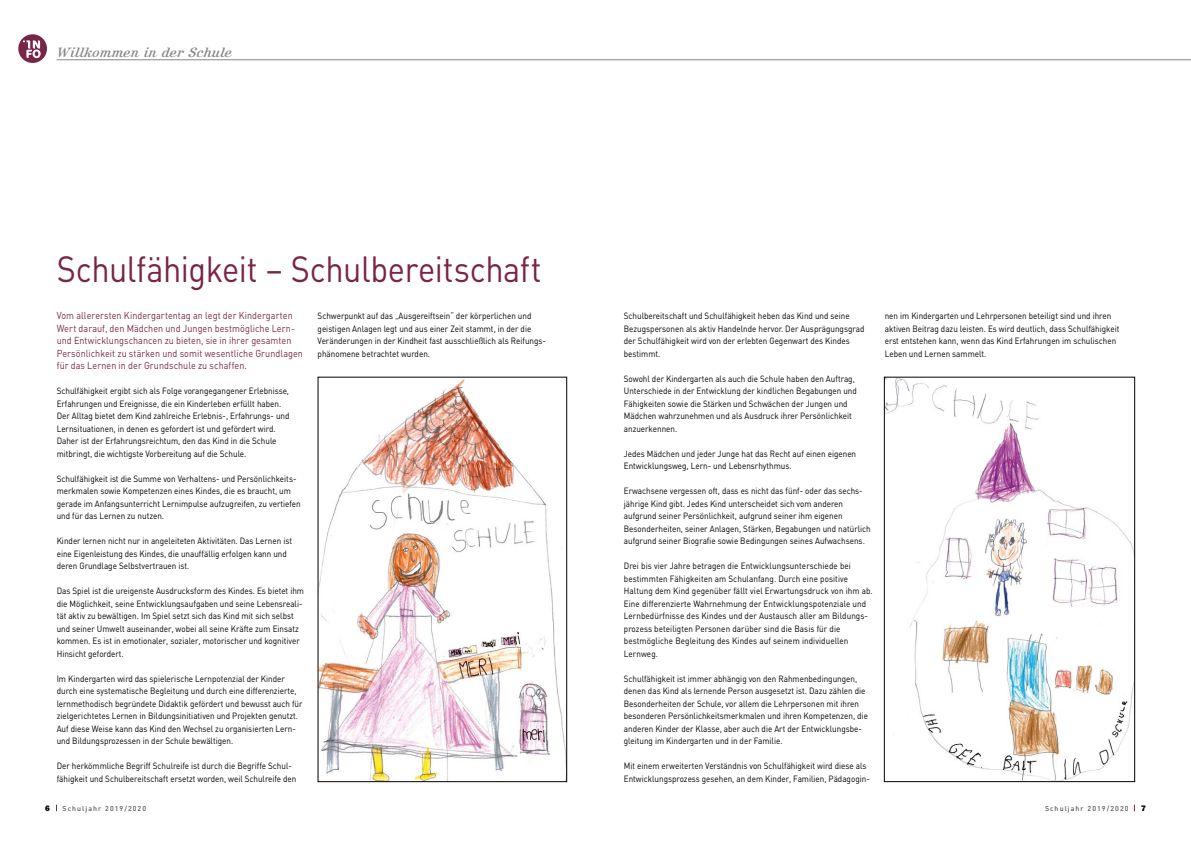
<style>
.page{position:relative;width:1191px;height:842px;background:#fff}
.page>*{position:absolute;margin:0;border:0;box-sizing:border-box;transform-origin:0 0}
.t1{font:36px "DIN";letter-spacing:-.015em;color:#792548;scale:.91 1}
.t2{font:14px "Kursivschrift Liegend";letter-spacing:.02em;color:#878786}
.t3{font:10px/12.5px "DIN";letter-spacing:.005em;color:#792548;scale:.9 1}
.t4{font:9px/12.5px "DIN";color:#000;scale:.9 1}
.t5{font:800 8px "Franklin Gothic";color:#000}
.t6{font:500 7px "DIN";letter-spacing:.15em;color:#565656}
</style>
<div class="page">
<div style="left:18px;top:34px;width:29px;height:29px;background:#792548;border-radius:50%"></div>
<svg style="left:23px;top:40px;width:18px;height:18px"></svg>
<hr style="left:57px;top:60px;width:1134px;height:1px;background:#878786">
<img style="left:886px;top:379px;width:246px;height:401px">
<div style="left:884px;top:377px;width:250px;height:405px;border:1px solid #000"></div>
<img style="left:320px;top:379px;width:245px;height:401px">
<div style="left:318px;top:377px;width:249px;height:405px;border:1px solid #000"></div>
<h2 class="t2" style="left:57px;top:44px;width:177px">Willkommen in der Schule</h2>
<h1 class="t1" style="left:57px;top:246px;width:534px">Schulfähigkeit – Schulbereitschaft</h1>
<p class="t3" style="left:57px;top:309px;width:275px">Vom allerersten Kindergartentag an legt der Kindergarten Wert darauf, den Mädchen und Jungen bestmögliche Lern&shy;und Entwicklungschancen zu bieten, sie in ihrer gesamten Persönlichkeit zu stärken und somit wesentliche Grundlagen für das Lernen in der Grundschule zu schaffen.</p>
<p class="t4" style="left:57px;top:385px;width:260px">Schulfähigkeit ergibt sich als Folge vorangegangener Erlebnisse, Erfahrungen und Ereignisse, die ein Kinderleben erfüllt haben.<br>Der Alltag bietet dem Kind zahlreiche Erlebnis-, Erfahrungs- und Lernsituationen, in denen es gefordert ist und gefördert wird.<br>Daher ist der Erfahrungsreichtum, den das Kind in die Schule mitbringt, die wichtigste Vorbereitung auf die Schule.</p>
<p class="t4" style="left:57px;top:472px;width:272px">Schulfähigkeit ist die Summe von Verhaltens- und Persönlichkeits&shy;merkmalen sowie Kompetenzen eines Kindes, die es braucht, um gerade im Anfangsunterricht Lernimpulse aufzugreifen, zu vertiefen und für das Lernen zu nutzen.</p>
<p class="t4" style="left:57px;top:535px;width:263px">Kinder lernen nicht nur in angeleiteten Aktivitäten. Das Lernen ist eine Eigenleistung des Kindes, die unauffällig erfolgen kann und deren Grundlage Selbstvertrauen ist.</p>
<p class="t4" style="left:57px;top:585px;width:276px">Das Spiel ist die ureigenste Ausdrucksform des Kindes. Es bietet ihm die Möglichkeit, seine Entwicklungsaufgaben und seine Lebensreali&shy;tät aktiv zu bewältigen. Im Spiel setzt sich das Kind mit sich selbst und seiner Umwelt auseinander, wobei all seine Kräfte zum Einsatz kommen. Es ist in emotionaler, sozialer, motorischer und kognitiver Hinsicht gefordert.</p>
<p class="t4" style="left:57px;top:672px;width:275px">Im Kindergarten wird das spielerische Lernpotenzial der Kinder durch eine systematische Begleitung und durch eine differenzierte, lernmethodisch begründete Didaktik gefördert und bewusst auch für zielgerichtetes Lernen in Bildungsinitiativen und Projekten genutzt.<br>Auf diese Weise kann das Kind den Wechsel zu organisierten Lern&shy;und Bildungsprozessen in der Schule bewältigen.</p>
<p class="t4" style="left:57px;top:760px;width:268px">Der herkömmliche Begriff Schulreife ist durch die Begriffe Schul&shy;fähigkeit und Schulbereitschaft ersetzt worden, weil Schulreife den</p>
<p class="t4" style="left:317px;top:310px;width:254px">Schwerpunkt auf das „Ausgereiftsein“ der körperlichen und geistigen Anlagen legt und aus einer Zeit stammt, in der die Veränderungen in der Kindheit fast ausschließlich als Reifungs&shy;phänomene betrachtet wurden.</p>
<p class="t4" style="left:624px;top:310px;width:269px">Schulbereitschaft und Schulfähigkeit heben das Kind und seine Bezugspersonen als aktiv Handelnde hervor. Der Ausprägungsgrad der Schulfähigkeit wird von der erlebten Gegenwart des Kindes bestimmt.</p>
<p class="t4" style="left:624px;top:372px;width:260px">Sowohl der Kindergarten als auch die Schule haben den Auftrag, Unterschiede in der Entwicklung der kindlichen Begabungen und Fähigkeiten sowie die Stärken und Schwächen der Jungen und Mädchen wahrzunehmen und als Ausdruck ihrer Persönlichkeit anzuerkennen.</p>
<p class="t4" style="left:624px;top:447px;width:260px">Jedes Mädchen und jeder Junge hat das Recht auf einen eigenen<br>Entwicklungsweg, Lern- und Lebensrhythmus.</p>
<p class="t4" style="left:624px;top:485px;width:276px">Erwachsene vergessen oft, dass es nicht das fünf- oder das sechs&shy;jährige Kind gibt. Jedes Kind unterscheidet sich vom anderen aufgrund seiner Persönlichkeit, aufgrund seiner ihm eigenen Besonderheiten, seiner Anlagen, Stärken, Begabungen und natürlich aufgrund seiner Biografie sowie Bedingungen seines Aufwachsens.</p>
<p class="t4" style="left:624px;top:560px;width:278px">Drei bis vier Jahre betragen die Entwicklungsunterschiede bei bestimmten Fähigkeiten am Schulanfang. Durch eine positive Haltung dem Kind gegenüber fällt viel Erwartungsdruck von ihm ab.<br>Eine differenzierte Wahrnehmung der Entwicklungspotenziale und Lernbedürfnisse des Kindes und der Austausch aller am Bildungs&shy;prozess beteiligten Personen darüber sind die Basis für die bestmögliche Begleitung des Kindes auf seinem individuellen Lernweg.</p>
<p class="t4" style="left:624px;top:672px;width:273px">Schulfähigkeit ist immer abhängig von den Rahmenbedingungen, denen das Kind als lernende Person ausgesetzt ist. Dazu zählen die Besonderheiten der Schule, vor allem die Lehrpersonen mit ihren besonderen Persönlichkeitsmerkmalen und ihren Kompetenzen, die anderen Kinder der Klasse, aber auch die Art der Entwicklungsbe&shy;gleitung im Kindergarten und in der Familie.</p>
<p class="t4" style="left:624px;top:760px;width:275px">Mit einem erweiterten Verständnis von Schulfähigkeit wird diese als<br>Entwicklungsprozess gesehen, an dem Kinder, Familien, Pädagogin-</p>
<p class="t4" style="left:884px;top:310px;width:262px">nen im Kindergarten und Lehrpersonen beteiligt sind und ihren aktiven Beitrag dazu leisten. Es wird deutlich, dass Schulfähigkeit erst entstehen kann, wenn das Kind Erfahrungen im schulischen Leben und Lernen sammelt.</p>
<p class="t5" style="left:45px;top:804px;width:6px">6</p>
<p class="t6" style="left:63px;top:803px;width:85px">Schuljahr 2019/2020</p>
<p class="t6" style="left:1045px;top:803px;width:85px">Schuljahr 2019/2020</p>
<p class="t5" style="left:1141px;top:804px;width:6px">7</p>
</div>
